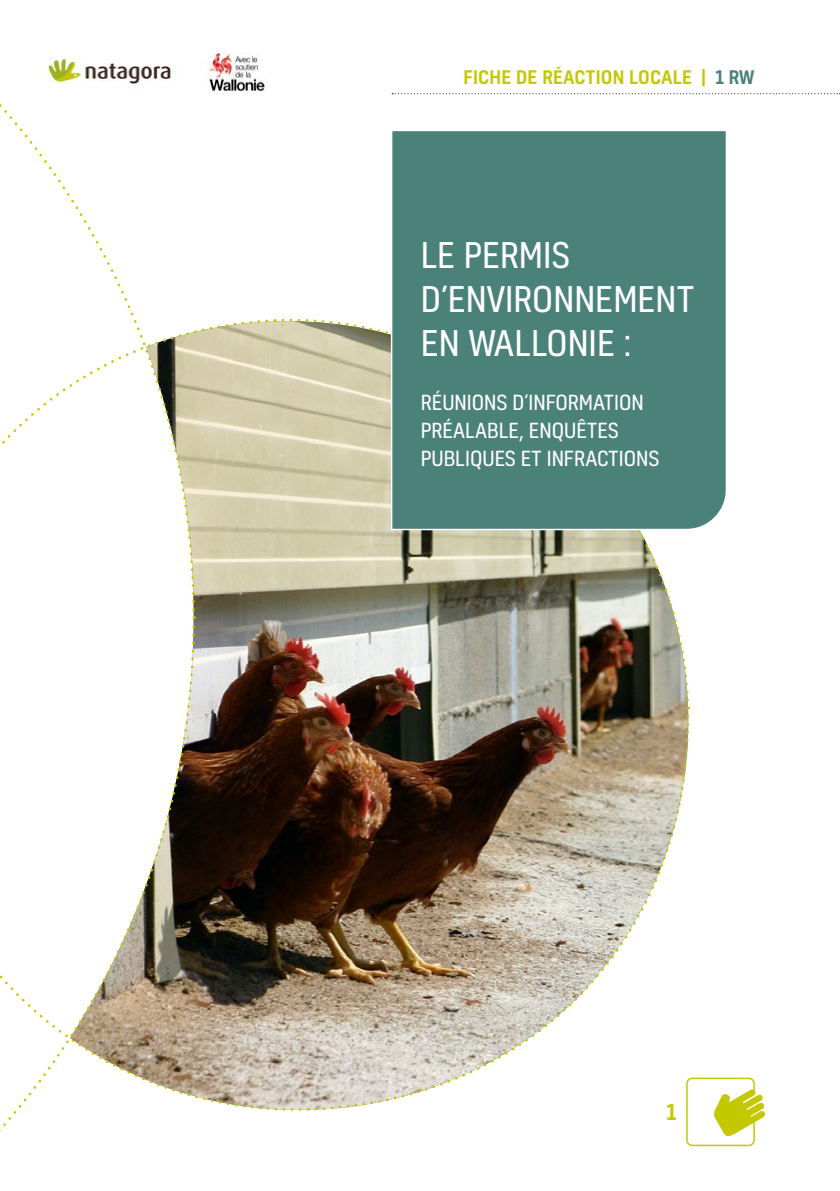
<style>
.page{position:relative;width:840px;height:1191px;background:#fff}
.page>*{position:absolute;margin:0;border:0;box-sizing:border-box;transform-origin:0 0}
.t1{font:34px/44px "Kelson";color:#fff}
.t2{font:500 21px "Kelson";color:#c4c800}
.t3{font:20px/28px "Kelson";color:#fff}
.t4{font:500 18px "Kelson";letter-spacing:.01em;color:#c4c800}
.s1{color:#4a8179}
</style>
<div class="page">
<svg style="left:392px;top:93px;width:448px;height:1px"></svg>
<div style="left:685px;top:1077px;width:69px;height:69px;border:2px solid #c4c800;border-radius:5px"></div>
<svg style="left:714px;top:1089px;width:51px;height:47px"></svg>
<img style="left:313px;top:709px;width:377px;height:402px">
<img style="left:276px;top:318px;width:413px;height:385px">
<svg style="left:192px;top:319px;width:77px;height:401px;background:#b9b29a"></svg>
<svg style="left:196px;top:726px;width:110px;height:385px;background:#55483b"></svg>
<svg style="left:0;top:619px;width:196px;height:513px"></svg>
<svg style="left:0;top:104px;width:196px;height:508px"></svg>
<div style="left:390px;top:131px;width:336px;height:400px;background:#4a8179"></div>
<img style="left:47px;top:58px;width:126px;height:26px">
<img style="left:207px;top:52px;width:59px;height:41px">
<p class="t4" style="left:463px;top:65px;width:293px">FICHE DE RÉACTION LOCALE | <span class="s1">1 RW</span></p>
<h1 class="t1" style="left:420px;top:233px;width:275px">LE PERMIS<br>D’ENVIRONNEMENT<br>EN WALLONIE :</h1>
<p class="t3" style="left:420px;top:388px;width:240px">RÉUNIONS D’INFORMATION<br>PRÉALABLE, ENQUÊTES<br>PUBLIQUES ET INFRACTIONS</p>
<p class="t2" style="left:666px;top:1097px;width:12px">1</p>
</div>
